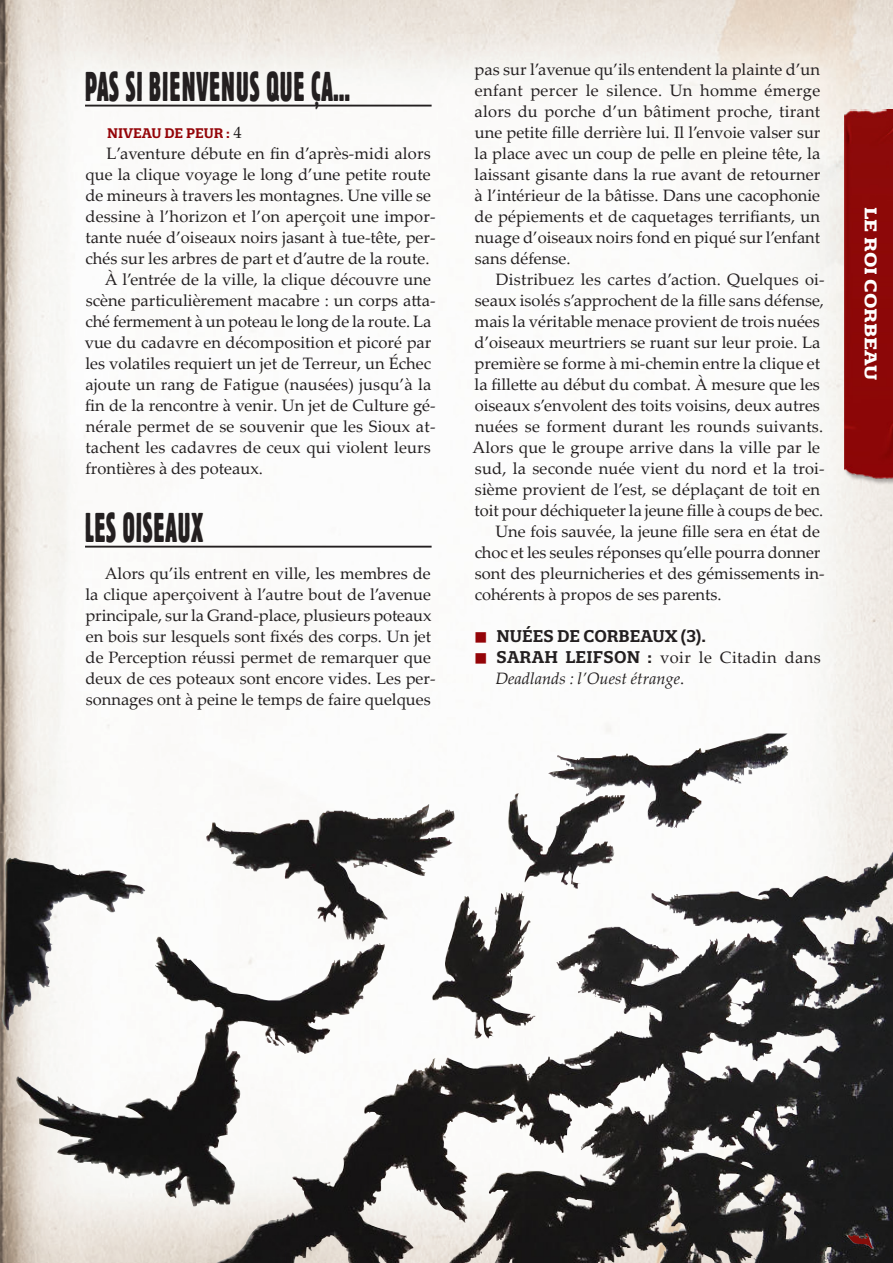
<style>
.page{position:relative;width:893px;height:1263px;background:#fff}
.page>*{position:absolute;margin:0;border:0;box-sizing:border-box;transform-origin:0 0}
.Header02{font:41.4px "Block BE Extra Cn";letter-spacing:.04em;color:#231f20;scale:.67 1}
.Body_Text{font:16.5px/21px "Palatino Linotype";color:#231f20}
.t1{font:italic 16.5px/21px "Palatino Linotype";color:#231f20}
.t2{font:600 16.5px "Quatro Slab";color:#231f20}
.t3{font:700 16.5px "Quatro Slab";letter-spacing:-.005em;color:#fff;scale:1.23 1}
.Body_Text_-_Leading{font:600 13.5px "Quatro Slab";color:#940408}
.s1{font-family:"Palatino Linotype";font-weight:400;font-size:16.5px;color:#231f20}
.s2{font-family:"Quatro Slab";font-weight:600;font-style:normal}
.s3{font-style:normal}
</style>
<div class="page">
<img style="left:0;top:0;width:893px;height:1263px">
<div style="left:848px;top:1197px;width:45px;height:66px;background:#231f20;opacity:.35"></div>
<div style="left:844px;top:110px;width:49px;height:371px;background:#8c0808"></div>
<hr style="left:85px;top:105px;width:347px;height:2px;background:#231f20">
<hr style="left:85px;top:546px;width:347px;height:2px;background:#231f20">
<img style="left:548px;top:733px;width:223px;height:95px">
<svg style="left:476px;top:632px;width:10px;height:10px"></svg>
<svg style="left:476px;top:653px;width:10px;height:10px"></svg>
<p class="Header02" style="left:85px;top:62px;width:397px">PAS SI BIENVENUS QUE ÇA...</p>
<p class="Body_Text_-_Leading" style="left:107px;top:125px;width:136px">NIVEAU DE PEUR : <span class="s1">4</span></p>
<p class="Body_Text" style="left:85px;top:142px;width:352px;text-indent:21px">L’aventure débute en fin d’après-midi alors que la clique voyage le long d’une petite route de mineurs à travers les montagnes. Une ville se dessine à l’horizon et l’on aperçoit une impor&shy;tante nuée d’oiseaux noirs jasant à tue-tête, per&shy;chés sur les arbres de part et d’autre de la route.</p>
<p class="Body_Text" style="left:85px;top:268px;width:352px;text-indent:20px">À l’entrée de la ville, la clique découvre une scène particulièrement macabre : un corps atta&shy;ché fermement à un poteau le long de la route. La vue du cadavre en décomposition et picoré par les volatiles requiert un jet de Terreur, un Échec ajoute un rang de Fatigue (nausées) jusqu’à la fin de la rencontre à venir. Un jet de Culture gé&shy;nérale permet de se souvenir que les Sioux at&shy;tachent les cadavres de ceux qui violent leurs frontières à des poteaux.</p>
<p class="Header02" style="left:85px;top:503px;width:178px">LES OISEAUX</p>
<p class="Body_Text" style="left:85px;top:562px;width:352px;text-indent:19px">Alors qu’ils entrent en ville, les membres de la clique aperçoivent à l’autre bout de l’avenue principale, sur la Grand-place, plusieurs poteaux en bois sur lesquels sont fixés des corps. Un jet de Perception réussi permet de remarquer que deux de ces poteaux sont encore vides. Les per&shy;sonnages ont à peine le temps de faire quelques</p>
<p class="Body_Text" style="left:475px;top:58px;width:347px;text-align:justify">pas sur l’avenue qu’ils entendent la plainte d’un enfant percer le silence. Un homme émerge alors du porche d’un bâtiment proche, tirant une petite fille derrière lui. Il l’envoie valser sur la place avec un coup de pelle en pleine tête, la laissant gisante dans la rue avant de retourner à l’intérieur de la bâtisse. Dans une cacophonie de pépiements et de caquetages terrifiants, un nuage d’oiseaux noirs fond en piqué sur l’enfant sans défense.</p>
<p class="Body_Text" style="left:472px;top:268px;width:354px;text-indent:23px">Distribuez les cartes d’action. Quelques oi&shy;seaux isolés s’approchent de la fille sans défense, mais la véritable menace provient de trois nuées d’oiseaux meurtriers se ruant sur leur proie. La première se forme à mi-chemin entre la clique et la fillette au début du combat. À mesure que les oiseaux s’envolent des toits voisins, deux autres nuées se forment durant les rounds suivants.<br>Alors que le groupe arrive dans la ville par le sud, la seconde nuée vient du nord et la troi&shy;sième provient de l’est, se déplaçant de toit en toit pour déchiqueter la jeune fille à coups de bec.</p>
<p class="Body_Text" style="left:475px;top:520px;width:351px;text-indent:21px">Une fois sauvée, la jeune fille sera en état de choc et les seules réponses qu’elle pourra donner sont des pleurnicheries et des gémissements in&shy;cohérents à propos de ses parents.</p>
<p class="t2" style="left:497px;top:626px;width:211px">NUÉES DE CORBEAUX (3).</p>
<p class="t1" style="left:495px;top:646px;width:327px"><span class="s2">SARAH LEIFSON :</span> <span class="s3">voir le Citadin dans<br></span>Deadlands : l’Ouest étrange<span class="s3">.</span></p>
<p class="t3" style="left:881px;top:207px;width:143px;rotate:90deg">Le Roi Corbeau</p>
</div>
